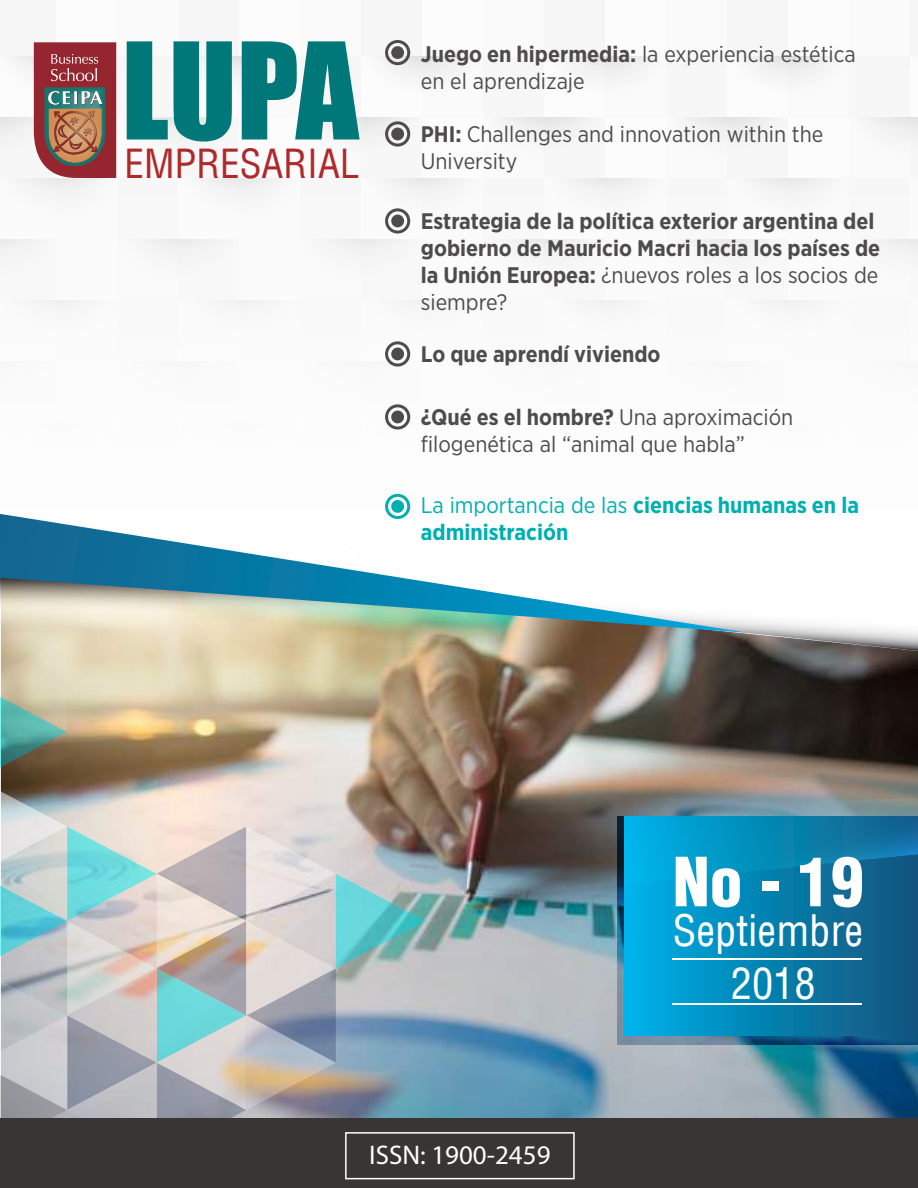
<style>
.page{position:relative;width:918px;height:1188px;background:#fff}
.page>*{position:absolute;margin:0;border:0;box-sizing:border-box;transform-origin:0 0}
.t1{font:124.05px "Impact";color:#007779}
.t2{font:900 condensed 66px "Helvetica";color:#fff}
.t3{font:42.3px/52.5px "Helv Condensed";color:#fff;text-align:center}
.t4{font:39.15px "Helv Condensed";color:#af292b}
.t5{font:27px "Myriad Pro";color:#fff}
.t6{font:22.5px/27px "Gotham Narrow";color:#4e4b4c}
.t7{font:700 22.5px/27px "Gotham Narrow";color:#4e4b4c}
.t8{font:700 22.5px/27px "Gotham Narrow";color:#00afaf}
.s1{font-weight:700}
.s2{font-weight:400}
</style>
<div class="page">
<svg style="left:549px;top:56px;width:369px;height:252px"></svg>
<img style="left:549px;top:655px;width:369px;height:463px">
<svg style="left:618px;top:906px;width:300px;height:138px;background:#357094"></svg>
<div style="left:625px;top:817px;width:293px;height:218px;background:linear-gradient(to right,#00b2e8,#12517a)"></div>
<svg style="left:549px;top:798px;width:369px;height:108px;background:#257d9d"></svg>
<hr style="left:673px;top:958px;width:189px;height:2px;background:#fff">
<hr style="left:673px;top:1003px;width:189px;height:1px;background:#fff">
<svg style="left:549px;top:620px;width:369px;height:35px;background:#928a83"></svg>
<svg style="left:549px;top:601px;width:198px;height:32px"></svg>
<div style="left:1px;top:1118px;width:917px;height:70px;background:#393535"></div>
<div style="left:345px;top:1132px;width:230px;height:47px;border:2px solid #fff"></div>
<img style="left:0;top:40px;width:549px;height:1148px">
<div style="left:391px;top:46px;width:13px;height:13px;background:#4e4b4c;border-radius:50%"></div>
<div style="left:385px;top:40px;width:25px;height:25px;border:3px solid #4e4b4c;border-radius:50%"></div>
<div style="left:391px;top:128px;width:13px;height:12px;background:#4e4b4c;border-radius:50%"></div>
<div style="left:385px;top:121px;width:25px;height:26px;border:3px solid #4e4b4c;border-radius:50%"></div>
<div style="left:391px;top:215px;width:13px;height:12px;background:#4e4b4c;border-radius:50%"></div>
<div style="left:385px;top:208px;width:25px;height:26px;border:3px solid #4e4b4c;border-radius:50%"></div>
<div style="left:391px;top:348px;width:13px;height:12px;background:#4e4b4c;border-radius:50%"></div>
<div style="left:385px;top:341px;width:25px;height:26px;border:3px solid #4e4b4c;border-radius:50%"></div>
<div style="left:391px;top:411px;width:13px;height:12px;background:#4e4b4c;border-radius:50%"></div>
<div style="left:385px;top:404px;width:25px;height:26px;border:3px solid #4e4b4c;border-radius:50%"></div>
<div style="left:391px;top:500px;width:13px;height:13px;background:#00afaf;border-radius:50%"></div>
<div style="left:385px;top:494px;width:25px;height:25px;border:3px solid #00afaf;border-radius:50%"></div>
<h1 class="t1" style="left:122px;top:-5px;width:239px">LUPA</h1>
<h3 class="t4" style="left:124px;top:139px;width:237px">EMPRESARIAL</h3>
<p class="t6" style="left:421px;top:40px;width:436px"><span class="s1">Juego en hipermedia:</span> la experiencia estética en el aprendizaje</p>
<p class="t6" style="left:421px;top:120px;width:404px"><span class="s1">PHI:</span> Challenges and innovation within the<br>University</p>
<p class="t7" style="left:421px;top:207px;width:461px">Estrategia de la política exterior argentina del gobierno de Mauricio Macri hacia los países de la Unión Europea: <span class="s2">¿nuevos roles a los socios de siempre?</span></p>
<p class="t7" style="left:421px;top:340px;width:241px">Lo que aprendí viviendo</p>
<p class="t6" style="left:421px;top:403px;width:374px"><span class="s1">¿Qué es el hombre?</span> Una aproximación filogenética al “animal que habla”</p>
<p class="t8" style="left:421px;top:491px;width:440px"><span class="s2">La importancia de las</span> ciencias humanas en la administración</p>
<p class="t5" style="left:369px;top:1138px;width:183px">ISSN: 1900-2459</p>
<h2 class="t2" style="left:673px;top:840px;width:192px">No - 19</h2>
<h3 class="t3" style="left:673px;top:904px;width:192px">Septiembre<br>2018</h3>
</div>
